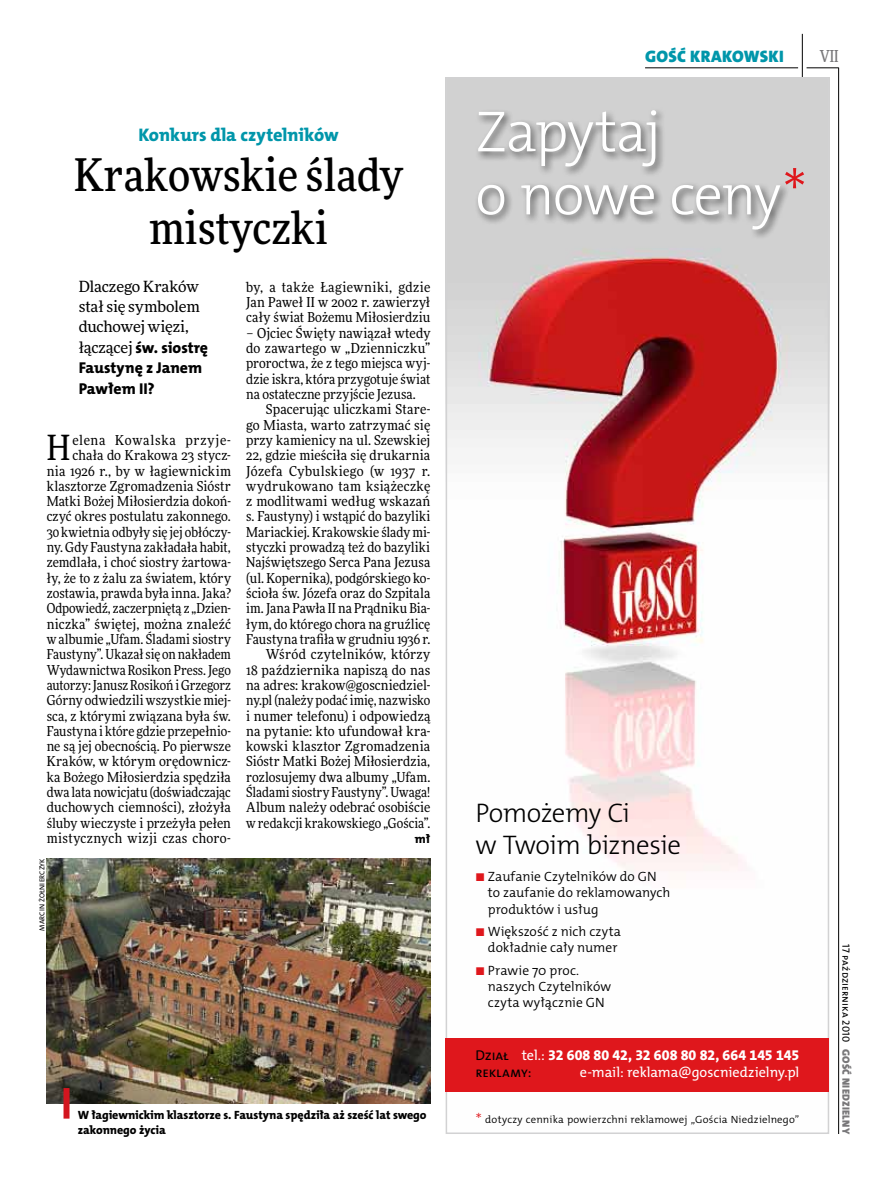
<style>
.page{position:relative;width:893px;height:1191px;background:#fff}
.page>*{position:absolute;margin:0;border:0;box-sizing:border-box;transform-origin:0 0}
.t1{font:72px "The Mix HP2 Ex Lig";color:#df171c}
.t2{font:58.5px/63px "The Mix HP3 Lig";letter-spacing:-.03em;color:#fff}
.t3{font:500 45px/52.5px "Freeday Narrow";color:#000;text-align:center}
.t4{font:34.8px "Freeday Narrow News";color:#000}
.t5{font:27px/32.4px "The Mix HP3 Lig";letter-spacing:-.02em;color:#000}
.t6{font:18.3px "The Mix HP8 Ex Bld";letter-spacing:-.005em;color:#0096aa}
.t7{font:16.65px "The Mix HP9 Blk";letter-spacing:.02em;color:#0096aa}
.t8{font:500 16.5px "Freeday Narrow";color:#787779;scale:.9 1}
.t9{font:15.75px/20.4px "The Mix HP8 Ex Bld";letter-spacing:-.005em;color:#000}
.t10{font:15.45px/20.4px "Freeday News";letter-spacing:-.01em;color:#000;text-align:justify}
.t11{font:14.25px "The Mix HP8 Ex Bld";letter-spacing:-.01em;color:#fff}
.t12{font:14.25px "The Mix HP5 Plain";letter-spacing:-.005em;color:#fff}
.t13{font:14.25px/17.1px "The Mix HP5 Plain";color:#000}
.t14{font:13.65px/15.3px "Freeday Narrow News";letter-spacing:.005em;color:#000;text-align:right}
.t15{font:13.5px/16.2px "The Mix HP4 Se Lig";color:#000}
.t16{font:12.3px "The Mix HP8 Ex Bld";color:#000}
.t17{font:12px/15.3px "The Mix HP8 Ex Bld";letter-spacing:-.005em;color:#000}
.t18{font:10.5px "The Mix HP4 Se Lig";letter-spacing:.015em;color:#000}
.t19{font:10.5px "The Mix HP5 Plain";color:#000}
.t20{font:10.5px "The Mix HP9 Blk";letter-spacing:.025em;color:#787779}
.t21{font:7.2px "The Mix HP5 Plain";letter-spacing:.01em;color:#000}
.s1{font-family:"Freeday News";font-size:15.45px}
.s2{font-family:"Freeday Narrow News";color:#df171c}
.s3{font-family:"The Mix HP5 Plain"}
.s4{font-family:"The Mix HP2 Ex Lig";font-size:18px;color:#df171c}
</style>
<div class="page">
<hr style="left:806px;top:68px;width:33px;height:1px;background:#000">
<hr style="left:645px;top:68px;width:153px;height:1px;background:#000">
<hr style="left:838px;top:68px;width:1px;height:1066px;background:#000">
<hr style="left:802px;top:34px;width:1px;height:43px;background:#000">
<img style="left:47px;top:858px;width:383px;height:245px">
<div style="left:64px;top:1088px;width:6px;height:30px;background:#d3151f"></div>
<img style="left:449px;top:80px;width:377px;height:1012px">
<div style="left:446px;top:77px;width:383px;height:1057px;border:2px solid #d2d2d3"></div>
<div style="left:474px;top:107px;width:316px;height:132px;background:#000;opacity:.6"></div>
<div style="left:446px;top:1037px;width:383px;height:54px;background:#df171c"></div>
<h3 class="t6" style="left:138px;top:123px;width:202px">Konkurs dla czytelników</h3>
<h3 class="t3" style="left:74px;top:148px;width:330px">Krakowskie ślady mistyczki</h3>
<p class="t10" style="left:79px;top:276px;width:123px">Dlaczego Kraków stał się symbolem duchowej więzi,</p>
<p class="t9" style="left:79px;top:337px;width:131px"><span class="s1">łączącej</span> św. siostrę<br>Faustynę z Janem<br>Pawłem II?</p>
<p class="t14" style="left:246px;top:279px;width:186px;text-align:justify">by, a także Łagiewniki, gdzie Jan Paweł II w 2002 r. zawierzył cały świat Bożemu Miłosierdziu</p>
<p class="t14" style="left:246px;top:325px;width:186px;text-align:justify">– Ojciec Święty nawiązał wtedy do zawartego w „Dzienniczku” proroctwa, że z tego miejsca wyj&shy;dzie iskra, która przygotuje świat na ostateczne przyjście Jezusa.</p>
<p class="t14" style="left:246px;top:401px;width:186px">Spacerując uliczkami Stare-<br>go Miasta, warto zatrzymać się przy kamienicy na ul. Szewskiej<br>22, gdzie mieściła się drukarnia<br>Józefa Cybulskiego (w 1937 r. wydrukowano tam książeczkę z modlitwami według wskazań s. Faustyny) i wstąpić do bazyliki<br>Mariackiej. Krakowskie ślady mi&shy;styczki prowadzą też do bazyliki<br>Najświętszego Serca Pana Jezusa (ul. Kopernika), podgórskiego ko&shy;ścioła św. Józefa oraz do Szpitala im. Jana Pawła II na Prądniku Bia&shy;łym, do którego chora na gruźlicę<br>Faustyna trafiła w grudniu 1936 r.<br>Wśród czytelników, którzy<br>18 października napiszą do nas na adres: krakow@goscniedziel&shy;ny.pl (należy podać imię, nazwisko i numer telefonu) i odpowiedzą na pytanie: kto ufundował kra&shy;kowski klasztor Zgromadzenia<br>Sióstr Matki Bożej Miłosierdzia, rozlosujemy dwa albumy „Ufam.<br>Śladami siostry Faustyny”. Uwaga!<br>Album należy odebrać osobiście w redakcji krakowskiego „Gościa”.</p>
<p class="t16" style="left:415px;top:831px;width:17px">mł</p>
<p class="t14" style="left:47px;top:432px;width:186px">elena Kowalska przyje&shy;chała do Krakowa 23 stycz-<br>nia 1926 r., by w łagiewnickim klasztorze Zgromadzenia Sióstr<br>Matki Bożej Miłosierdzia dokoń&shy;czyć okres postulatu zakonnego.<br>30 kwietnia odbyły się jej obłóczy&shy;ny. Gdy Faustyna zakładała habit, zemdlała, i choć siostry żartowa&shy;ły, że to z żalu za światem, który zostawia, prawda była inna. Jaka?<br>Odpowiedź, zaczerpniętą z „Dzien&shy;niczka” świętej, można znaleźć w albumie „Ufam. Śladami siostry<br>Faustyny”. Ukazał się on nakładem<br>Wydawnictwa Rosikon Press. Jego autorzy: Janusz Rosikoń i Grzegorz<br>Górny odwiedzili wszystkie miej&shy;sca, z którymi związana była św.<br>Faustyna i które gdzie przepełnio&shy;ne są jej obecnością. Po pierwsze<br>Kraków, w którym orędownicz&shy;ka Bożego Miłosierdzia spędziła dwa lata nowicjatu (doświadczając duchowych ciemności), złożyła śluby wieczyste i przeżyła pełen mistycznych wizji czas choro-</p>
<h3 class="t4" style="left:47px;top:426px;width:25px">H</h3>
<p class="t21" style="left:38px;top:930px;width:74px;rotate:-90deg">Marcin Żołnierczyk</p>
<p class="t17" style="left:78px;top:1107px;width:350px">W łagiewnickim klasztorze s. Faustyna spędziła aż sześć lat swego zakonnego życia</p>
<p class="t7" style="left:645px;top:46px;width:140px">GOŚĆ KRAKOWSKI</p>
<p class="t8" style="left:820px;top:46px;width:22px">VII</p>
<h2 class="t2" style="left:475px;top:100px;width:307px">Zapytaj<br>o nowe ceny</h2>
<h1 class="t1" style="left:782px;top:150px;width:28px">*</h1>
<h3 class="t5" style="left:475px;top:796px;width:207px">Pomożemy Ci<br>w Twoim biznesie</h3>
<p class="t15" style="left:488px;top:868px;width:184px;text-indent:-13px"><span class="s2">•</span> Zaufanie Czytelników do GN to zaufanie do reklamowanych produktów i usług</p>
<p class="t15" style="left:475px;top:923px;width:147px;text-align:right"><span class="s2">•</span> Większość z nich czyta dokładnie cały numer</p>
<p class="t15" style="left:488px;top:962px;width:125px;text-indent:-13px"><span class="s2">•</span> Prawie 70 proc. naszych Czytelników czyta wyłącznie GN</p>
<p class="t11" style="left:522px;top:1045px;width:279px"><span class="s3">tel.:</span> 32 608 80 42, 32 608 80 82, 664 145 145</p>
<p class="t12" style="left:580px;top:1063px;width:221px">e-mail: reklama@goscniedzielny.pl</p>
<p class="t13" style="left:475px;top:1046px;width:58px">Dział reklamy:</p>
<p class="t18" style="left:475px;top:1113px;width:325px"><span class="s4">*</span> dotyczy cennika powierzchni reklamowej „Gościa Niedzielnego”</p>
<p class="t19" style="left:853px;top:944px;width:99px;rotate:90deg">17 października 2010</p>
<p class="t20" style="left:853px;top:1049px;width:86px;rotate:90deg">GOŚĆ NIEDZIELNY</p>
</div>
